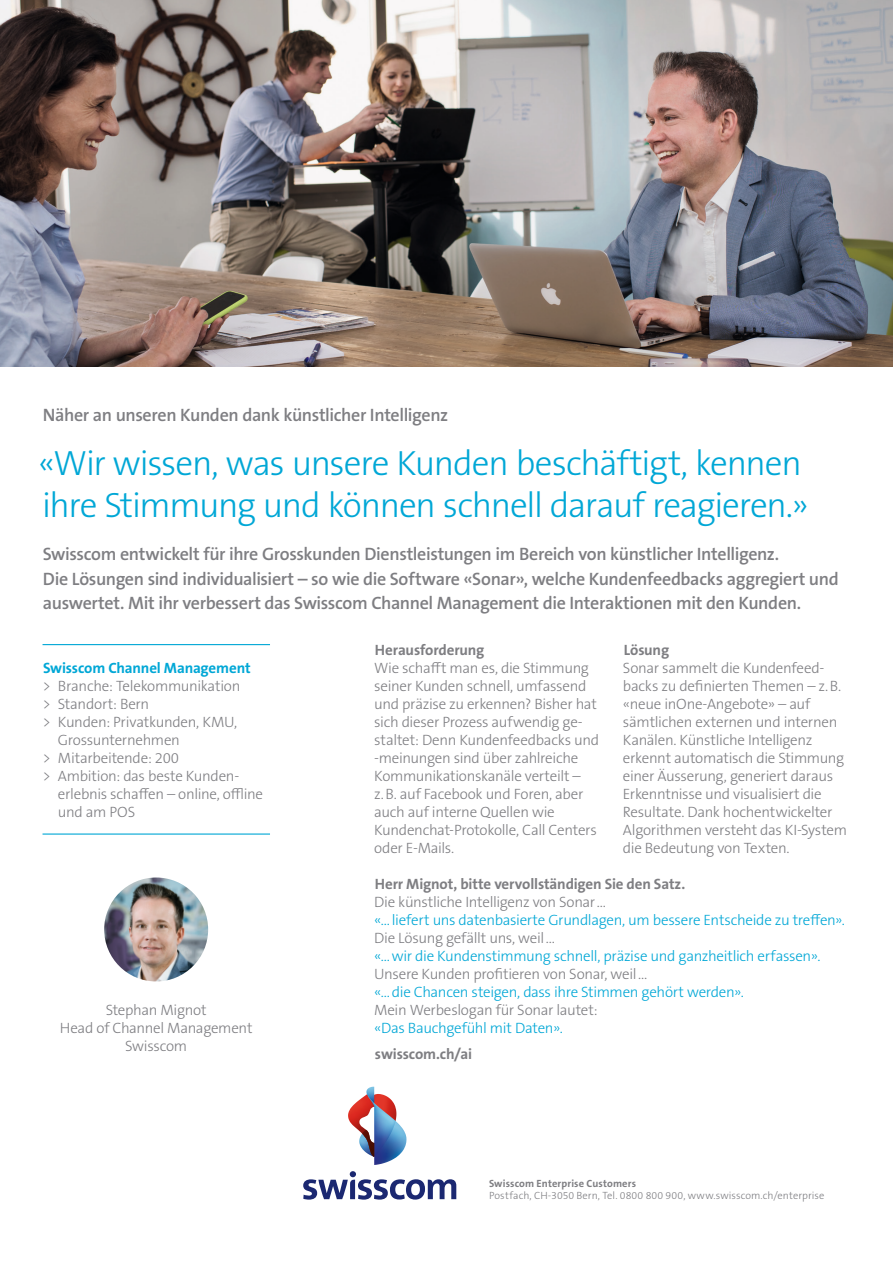
<style>
.page{position:relative;width:893px;height:1263px;background:#fff}
.page>*{position:absolute;margin:0;border:0;box-sizing:border-box;transform-origin:0 0}
.t1{font:300 35.25px/42.3px "The Sans B W3";letter-spacing:-.035em;color:#00a7d6}
.t2{font:600 18px/24.8px "The Sans B W6";letter-spacing:-.02em;color:#7e7e82}
.t3{font:300 15px/18px "The Sans B W3";letter-spacing:-.02em;color:#7e7e82}
.t4{font:300 15px "The Sans B W3";letter-spacing:-.02em;color:#00a7d6}
.t5{font:700 15px "The Sans B W7";letter-spacing:-.01em;color:#7e7e82}
.t6{font:700 15px "The Sans B W7";letter-spacing:-.01em;color:#00a7d6}
.t7{font:300 10.5px "The Sans B W3";letter-spacing:.01em;color:#7e7e82}
.t8{font:700 10.5px "The Sans B W7";letter-spacing:.015em;color:#7e7e82}
</style>
<div class="page">
<svg style="left:303px;top:1171px;width:153px;height:28px"></svg>
<img style="left:374px;top:1109px;width:32px;height:56px">
<img style="left:374px;top:1121px;width:22px;height:36px">
<img style="left:374px;top:1094px;width:22px;height:27px">
<img style="left:348px;top:1095px;width:26px;height:35px">
<svg style="left:358px;top:1107px;width:16px;height:50px"></svg>
<img style="left:366px;top:1087px;width:8px;height:16px">
<img style="left:0;top:0;width:893px;height:367px">
<hr style="left:43px;top:644px;width:227px;height:1px;background:#00a7d6">
<hr style="left:43px;top:833px;width:227px;height:2px;background:#00a7d6">
<img style="left:104px;top:877px;width:104px;height:104px;border-radius:52px">
<p class="t2" style="left:43px;top:402px;width:407px">Näher an unseren Kunden dank künstlicher Intelligenz</p>
<h1 class="t1" style="left:38px;top:442px;width:772px">«Wir wissen, was unsere Kunden beschäftigt, kennen ihre Stimmung und können schnell darauf reagieren.»</h1>
<p class="t2" style="left:43px;top:541px;width:797px">Swisscom entwickelt für ihre Grosskunden Dienstleistungen im Bereich von künstlicher Intelligenz.<br>Die Lösungen sind individualisiert – so wie die Software «Sonar», welche Kundenfeedbacks aggregiert und auswertet. Mit ihr verbessert das Swisscom Channel Management die Interaktionen mit den Kunden.</p>
<p class="t5" style="left:375px;top:640px;width:111px">Herausforderung</p>
<p class="t3" style="left:374px;top:659px;width:227px">Wie schafft man es, die Stimmung seiner Kunden schnell, umfassend und präzise zu erkennen? Bisher hat sich dieser Prozess aufwendig ge&shy;staltet: Denn Kundenfeedbacks und -meinungen sind über zahlreiche<br>Kommunikationskanäle verteilt – z.B. auf Facebook und Foren, aber auch auf interne Quellen wie<br>Kundenchat-Protokolle, Call Centers oder E-Mails.</p>
<p class="t5" style="left:624px;top:640px;width:47px">Lösung</p>
<p class="t3" style="left:623px;top:659px;width:226px">Sonar sammelt die Kundenfeed&shy;backs zu definierten Themen – z.B. «neue inOne-Angebote» – auf sämtlichen externen und internen Kanälen. Künstliche Intelligenz erkennt automatisch die Stimmung einer Äusserung, generiert daraus Erkenntnisse und visualisiert die Resultate. Dank hochentwickelter Algorithmen versteht das KI-System die Bedeutung von Texten.</p>
<p class="t5" style="left:375px;top:874px;width:312px">Herr Mignot, bitte vervollständigen Sie den Satz.</p>
<p class="t3" style="left:374px;top:893px;width:233px">Die künstliche Intelligenz von Sonar…</p>
<p class="t4" style="left:374px;top:910px;width:472px">«…liefert uns datenbasierte Grundlagen, um bessere Entscheide zu treffen».</p>
<p class="t3" style="left:374px;top:929px;width:183px">Die Lösung gefällt uns, weil…</p>
<p class="t4" style="left:374px;top:946px;width:448px">«…wir die Kundenstimmung schnell, präzise und ganzheitlich erfassen».</p>
<p class="t3" style="left:374px;top:965px;width:275px">Unsere Kunden profitieren von Sonar, weil…</p>
<p class="t4" style="left:374px;top:982px;width:371px">«…die Chancen steigen, dass ihre Stimmen gehört werden».</p>
<p class="t3" style="left:374px;top:1001px;width:225px">Mein Werbeslogan für Sonar lautet:</p>
<p class="t4" style="left:374px;top:1018px;width:190px">«Das Bauchgefühl mit Daten».</p>
<p class="t5" style="left:375px;top:1044px;width:99px">swisscom.ch/ai</p>
<p class="t6" style="left:43px;top:658px;width:209px">Swisscom Channel Management</p>
<p class="t3" style="left:43px;top:677px;width:199px">&gt; Branche: Telekommunikation</p>
<p class="t3" style="left:43px;top:695px;width:108px">&gt; Standort: Bern</p>
<p class="t3" style="left:43px;top:713px;width:196px">&gt; Kunden: Privatkunden, KMU,</p>
<p class="t3" style="left:58px;top:731px;width:123px">Grossunternehmen</p>
<p class="t3" style="left:43px;top:749px;width:138px">&gt; Mitarbeitende: 200</p>
<p class="t3" style="left:43px;top:767px;width:197px">&gt; Ambition: das beste Kunden-</p>
<p class="t3" style="left:58px;top:785px;width:207px">erlebnis schaffen – online, offline</p>
<p class="t3" style="left:58px;top:803px;width:79px">und am POS</p>
<p class="t3" style="left:60px;top:1001px;width:194px;text-align:center">Stephan Mignot<br>Head of Channel Management<br>Swisscom</p>
<p class="t8" style="left:489px;top:1176px;width:149px">Swisscom Enterprise Customers</p>
<p class="t7" style="left:489px;top:1189px;width:337px">Postfach, CH-3050 Bern, Tel. 0800 800 900, www.swisscom.ch/enterprise</p>
</div>
